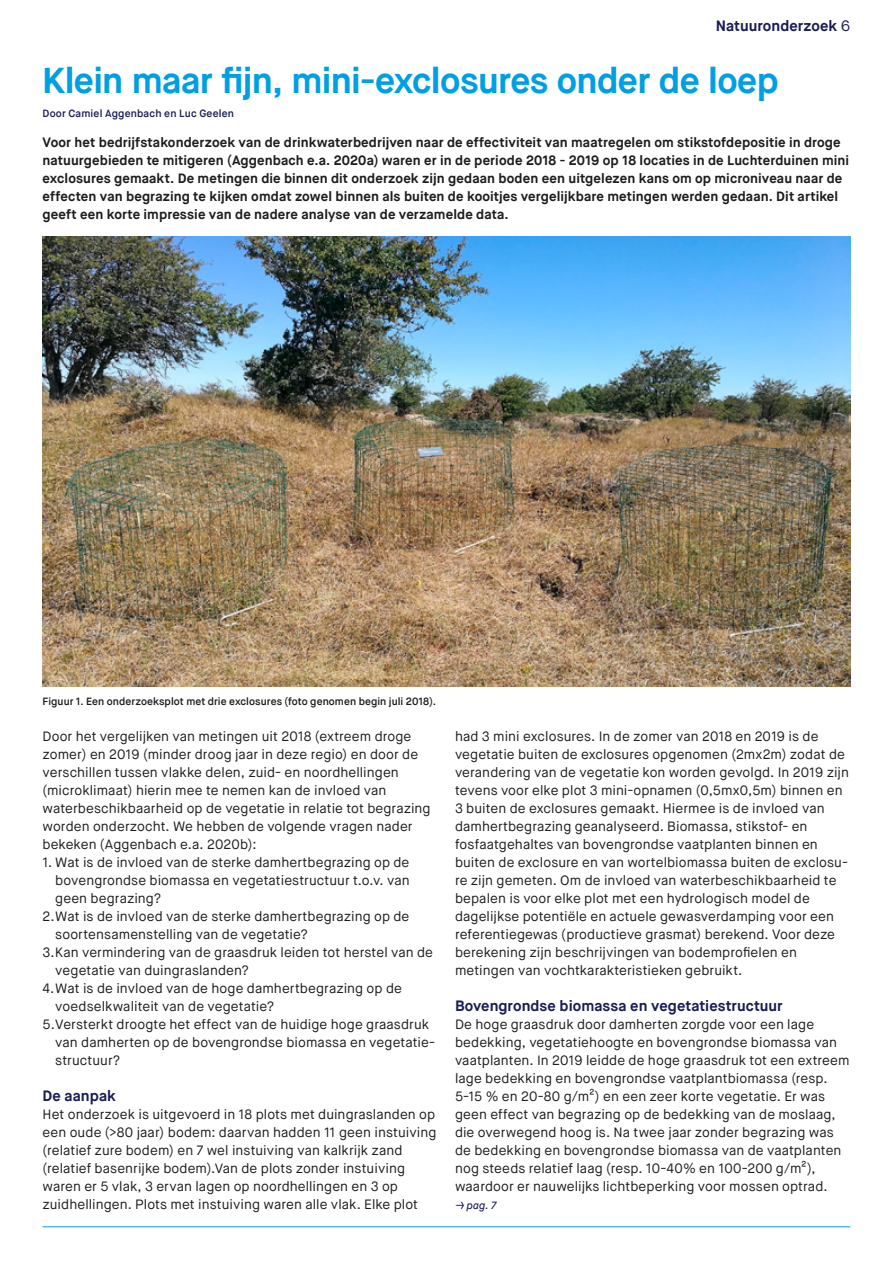
<style>
.page{position:relative;width:893px;height:1263px;background:#fff}
.page>*{position:absolute;margin:0;border:0;box-sizing:border-box;transform-origin:0 0}
.t1{font:700 36px "Maison Neue";letter-spacing:-.02em;color:#009fe3}
.t2{font:700 15px "Maison Neue";letter-spacing:.005em;color:#1a1d56}
.t3{font:13.5px/18px "Maison Neue";letter-spacing:.005em;color:#1d1d1b}
.t4{font:700 13.5px/18px "Maison Neue";letter-spacing:.005em;color:#1d1d1b}
.t5{font:600 10.5px "Maison Neue";letter-spacing:.005em;color:#1d1d1b}
.t6{font:600 10.5px "Maison Neue";letter-spacing:.015em;color:#1a1d56}
.t7{font:italic 500 10.5px "Maison Neue";color:#1a1d56}
.s1{font-weight:400}
.s2{font-weight:300;font-style:normal;font-size:13.5px}
</style>
<div class="page">
<hr style="left:43px;top:1226px;width:807px;height:1px;background:#009fe3">
<img style="left:43px;top:237px;width:807px;height:450px">
<p class="t2" style="left:716px;top:16px;width:136px">Natuuronderzoek <span class="s1">6</span></p>
<h1 class="t1" style="left:43px;top:57px;width:738px">Klein maar fijn, mini-exclosures onder de loep</h1>
<p class="t4" style="left:43px;top:133px;width:808px">Voor het bedrijfstakonderzoek van de drinkwaterbedrijven naar de effectiviteit van maatregelen om stikstofdepositie in droge natuurgebieden te mitigeren (Aggenbach e.a. 2020a) waren er in de periode 2018 - 2019 op 18 locaties in de Luchterduinen mini exclosures gemaakt. De metingen die binnen dit onderzoek zijn gedaan boden een uitgelezen kans om op microniveau naar de effecten van begrazing te kijken omdat zowel binnen als buiten de kooitjes vergelijkbare metingen werden gedaan. Dit artikel geeft een korte impressie van de nadere analyse van de verzamelde data.</p>
<p class="t6" style="left:43px;top:106px;width:193px">Door Camiel Aggenbach en Luc Geelen</p>
<p class="t5" style="left:43px;top:694px;width:395px">Figuur 1. Een onderzoeksplot met drie exclosures (foto genomen begin juli 2018).</p>
<p class="t3" style="left:43px;top:727px;width:390px">Door het vergelijken van metingen uit 2018 (extreem droge zomer) en 2019 (minder droog jaar in deze regio) en door de verschillen tussen vlakke delen, zuid- en noordhellingen (microklimaat) hierin mee te nemen kan de invloed van waterbeschikbaarheid op de vegetatie in relatie tot begrazing worden onderzocht. We hebben de volgende vragen nader bekeken (Aggenbach e.a. 2020b):</p>
<p class="t3" style="left:43px;top:853px;width:368px">1. Wat is de invloed van de sterke damhertbegrazing op de</p>
<p class="t3" style="left:55px;top:871px;width:356px">bovengrondse biomassa en vegetatiestructuur t.o.v. van</p>
<p class="t3" style="left:55px;top:889px;width:107px">geen begrazing?</p>
<p class="t3" style="left:43px;top:907px;width:368px">2.Wat is de invloed van de sterke damhertbegrazing op de</p>
<p class="t3" style="left:55px;top:925px;width:254px">soortensamenstelling van de vegetatie?</p>
<p class="t3" style="left:43px;top:943px;width:392px">3.Kan vermindering van de graasdruk leiden tot herstel van de</p>
<p class="t3" style="left:55px;top:961px;width:195px">vegetatie van duingraslanden?</p>
<p class="t3" style="left:43px;top:979px;width:361px">4.Wat is de invloed van de hoge damhertbegrazing op de</p>
<p class="t3" style="left:55px;top:997px;width:220px">voedselkwaliteit van de vegetatie?</p>
<p class="t3" style="left:43px;top:1015px;width:388px">5.Versterkt droogte het effect van de huidige hoge graasdruk</p>
<p class="t3" style="left:55px;top:1033px;width:381px">van damherten op de bovengrondse biomassa en vegetatie-</p>
<p class="t3" style="left:55px;top:1051px;width:66px">structuur?</p>
<p class="t2" style="left:43px;top:1086px;width:75px">De aanpak</p>
<p class="t3" style="left:43px;top:1105px;width:395px">Het onderzoek is uitgevoerd in 18 plots met duingraslanden op een oude (&gt;80 jaar) bodem: daarvan hadden 11 geen instuiving (relatief zure bodem) en 7 wel instuiving van kalkrijk zand (relatief basenrijke bodem).Van de plots zonder instuiving waren er 5 vlak, 3 ervan lagen op noordhellingen en 3 op zuidhellingen. Plots met instuiving waren alle vlak. Elke plot</p>
<p class="t3" style="left:455px;top:727px;width:396px">had 3 mini exclosures. In de zomer van 2018 en 2019 is de vegetatie buiten de exclosures opgenomen (2mx2m) zodat de verandering van de vegetatie kon worden gevolgd. In 2019 zijn tevens voor elke plot 3 mini-opnamen (0,5mx0,5m) binnen en 3 buiten de exclosures gemaakt. Hiermee is de invloed van damhertbegrazing geanalyseerd. Biomassa, stikstof- en fosfaatgehaltes van bovengrondse vaatplanten binnen en buiten de exclosure en van wortelbiomassa buiten de exclosu&shy;re zijn gemeten. Om de invloed van waterbeschikbaarheid te bepalen is voor elke plot met een hydrologisch model de dagelijkse potentiële en actuele gewasverdamping voor een referentiegewas (productieve grasmat) berekend. Voor deze berekening zijn beschrijvingen van bodemprofielen en metingen van vochtkarakteristieken gebruikt.</p>
<p class="t2" style="left:455px;top:996px;width:329px">Bovengrondse biomassa en vegetatiestructuur</p>
<p class="t3" style="left:455px;top:1015px;width:396px">De hoge graasdruk door damherten zorgde voor een lage bedekking, vegetatiehoogte en bovengrondse biomassa van vaatplanten. In 2019 leidde de hoge graasdruk tot een extreem lage bedekking en bovengrondse vaatplantbiomassa (resp.<br>5-15 % en 20-80 g/m²) en een zeer korte vegetatie. Er was geen effect van begrazing op de bedekking van de moslaag, die overwegend hoog is. Na twee jaar zonder begrazing was de bedekking en bovengrondse biomassa van de vaatplanten nog steeds relatief laag (resp. 10-40% en 100-200 g/m²), waardoor er nauwelijks lichtbeperking voor mossen optrad.</p>
<p class="t7" style="left:455px;top:1198px;width:43px"><span class="s2">→</span> pag. 7</p>
</div>
